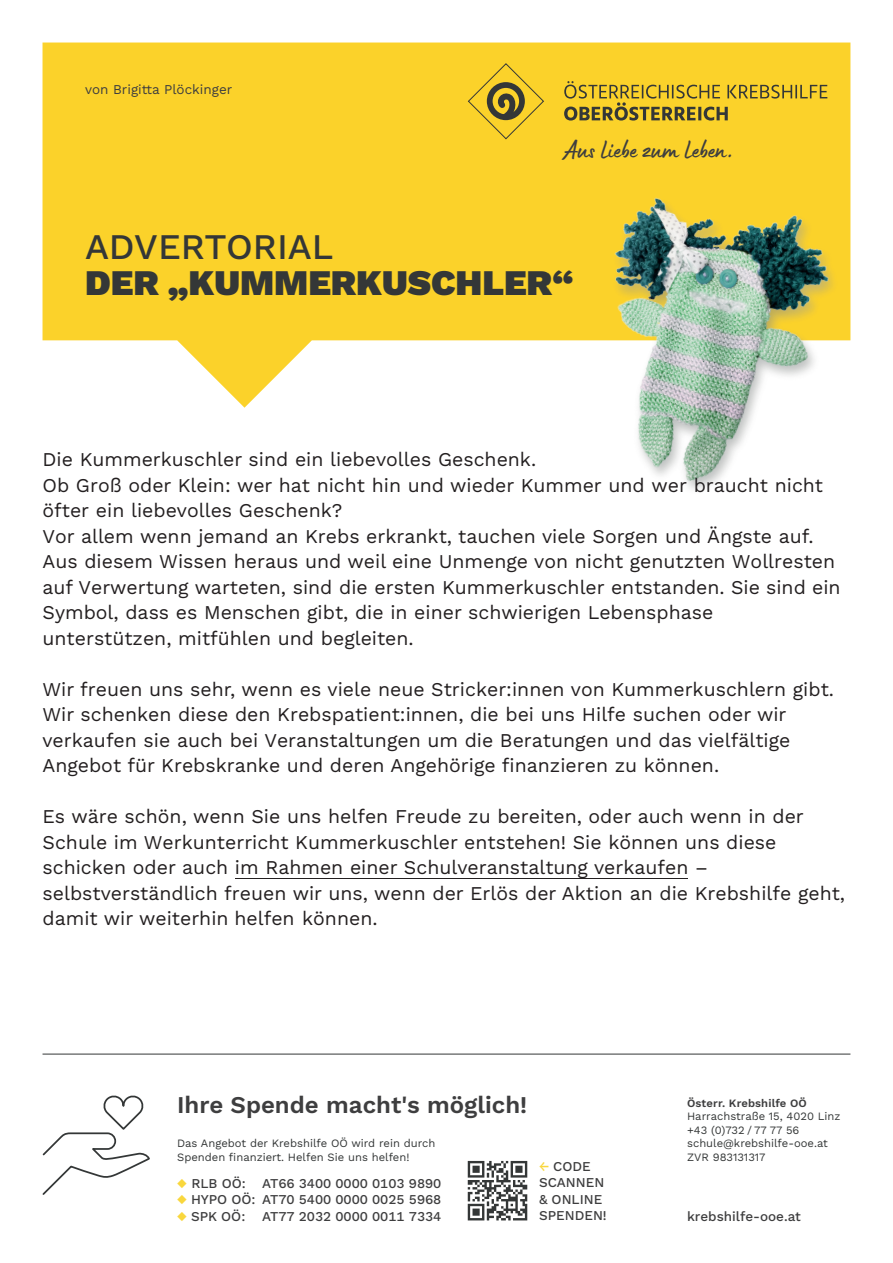
<style>
.page{position:relative;width:893px;height:1263px;background:#fff}
.page>*{position:absolute;margin:0;border:0;box-sizing:border-box;transform-origin:0 0}
.t1{font:900 36px "Work Sans";color:#343737}
.t2{font:500 36px "Work Sans";color:#343737}
.t3{font:25.95px "Lumios Marker";color:#3e3e3f}
.t4{font:600 24px "Work Sans";color:#3e3e3f}
.t5{font:19.5px/25.5px "Work Sans";color:#231f20}
.t6{font:500 13.5px/16.5px "Work Sans";color:#3e3e3f}
.t7{font:13.5px "Work Sans";color:#3e3e3f}
.t8{font:11.25px/13.5px "Work Sans";color:#343737}
.t9{font:600 11.25px "Work Sans";letter-spacing:.01em;color:#3e3e3f}
.s1{color:#f9d73d}
</style>
<div class="page">
<svg style="left:43px;top:43px;width:807px;height:365px;background:#fbd849"></svg>
<svg style="left:564px;top:81px;width:263px;height:40px;background:#ceaf2c"></svg>
<svg style="left:467px;top:63px;width:77px;height:77px;background:#d9b72c"></svg>
<img style="left:548px;top:148px;width:303px;height:342px">
<hr style="left:43px;top:1054px;width:807px;height:1px;background:#343737">
<svg style="left:42px;top:1095px;width:108px;height:100px"></svg>
<svg style="left:468px;top:1161px;width:59px;height:59px"></svg>
<hr style="left:235px;top:877px;width:453px;height:1px;background:#231f20">
<p class="t7" style="left:85px;top:80px;width:149px">von Brigitta Plöckinger</p>
<h2 class="t3" style="left:566px;top:133px;width:169px">Aus Liebe zum Leben.</h2>
<h1 class="t2" style="left:85px;top:219px;width:250px">ADVERTORIAL</h1>
<h1 class="t1" style="left:85px;top:255px;width:490px">DER „KUMMERKUSCHLER“</h1>
<p class="t5" style="left:43px;top:446px;width:800px">Die Kummerkuschler sind ein liebevolles Geschenk.<br>Ob Groß oder Klein: wer hat nicht hin und wieder Kummer und wer braucht nicht öfter ein liebevolles Geschenk?<br>Vor allem wenn jemand an Krebs erkrankt, tauchen viele Sorgen und Ängste auf.<br>Aus diesem Wissen heraus und weil eine Unmenge von nicht genutzten Wollresten auf Verwertung warteten, sind die ersten Kummerkuschler entstanden. Sie sind ein Symbol, dass es Menschen gibt, die in einer schwierigen Lebensphase unterstützen, mitfühlen und begleiten.</p>
<p class="t5" style="left:43px;top:675px;width:793px">Wir freuen uns sehr, wenn es viele neue Stricker:innen von Kummerkuschlern gibt.<br>Wir schenken diese den Krebspatient:innen, die bei uns Hilfe suchen oder wir verkaufen sie auch bei Veranstaltungen um die Beratungen und das vielfältige Angebot für Krebskranke und deren Angehörige finanzieren zu können.</p>
<p class="t5" style="left:43px;top:803px;width:804px">Es wäre schön, wenn Sie uns helfen Freude zu bereiten, oder auch wenn in der Schule im Werkunterricht Kummerkuschler entstehen! Sie können uns diese schicken oder auch im Rahmen einer Schulveranstaltung verkaufen – selbstverständlich freuen wir uns, wenn der Erlös der Aktion an die Krebshilfe geht, damit wir weiterhin helfen können.</p>
<p class="t4" style="left:177px;top:1086px;width:352px">Ihre Spende macht's möglich!</p>
<p class="t8" style="left:177px;top:1136px;width:260px">Das Angebot der Krebshilfe OÖ wird rein durch<br>Spenden finanziert. Helfen Sie uns helfen!</p>
<p class="t6" style="left:177px;top:1174px;width:266px"><span class="s1">◆</span> RLB OÖ: AT66 3400 0000 0103 9890</p>
<p class="t6" style="left:177px;top:1191px;width:266px"><span class="s1">◆</span> HYPO OÖ: AT70 5400 0000 0025 5968</p>
<p class="t6" style="left:177px;top:1207px;width:266px"><span class="s1">◆</span> SPK OÖ: AT77 2032 0000 0011 7334</p>
<p class="t6" style="left:539px;top:1157px;width:69px"><span class="s1">←</span> CODE<br>SCANNEN &amp; ONLINE<br>SPENDEN!</p>
<p class="t9" style="left:687px;top:1094px;width:121px">Österr. Krebshilfe OÖ</p>
<p class="t8" style="left:687px;top:1109px;width:155px">Harrachstraße 15, 4020 Linz +43 (0)732 / 77 77 56 schule@krebshilfe-ooe.at<br>ZVR 983131317</p>
<p class="t6" style="left:687px;top:1207px;width:115px">krebshilfe-ooe.at</p>
</div>
